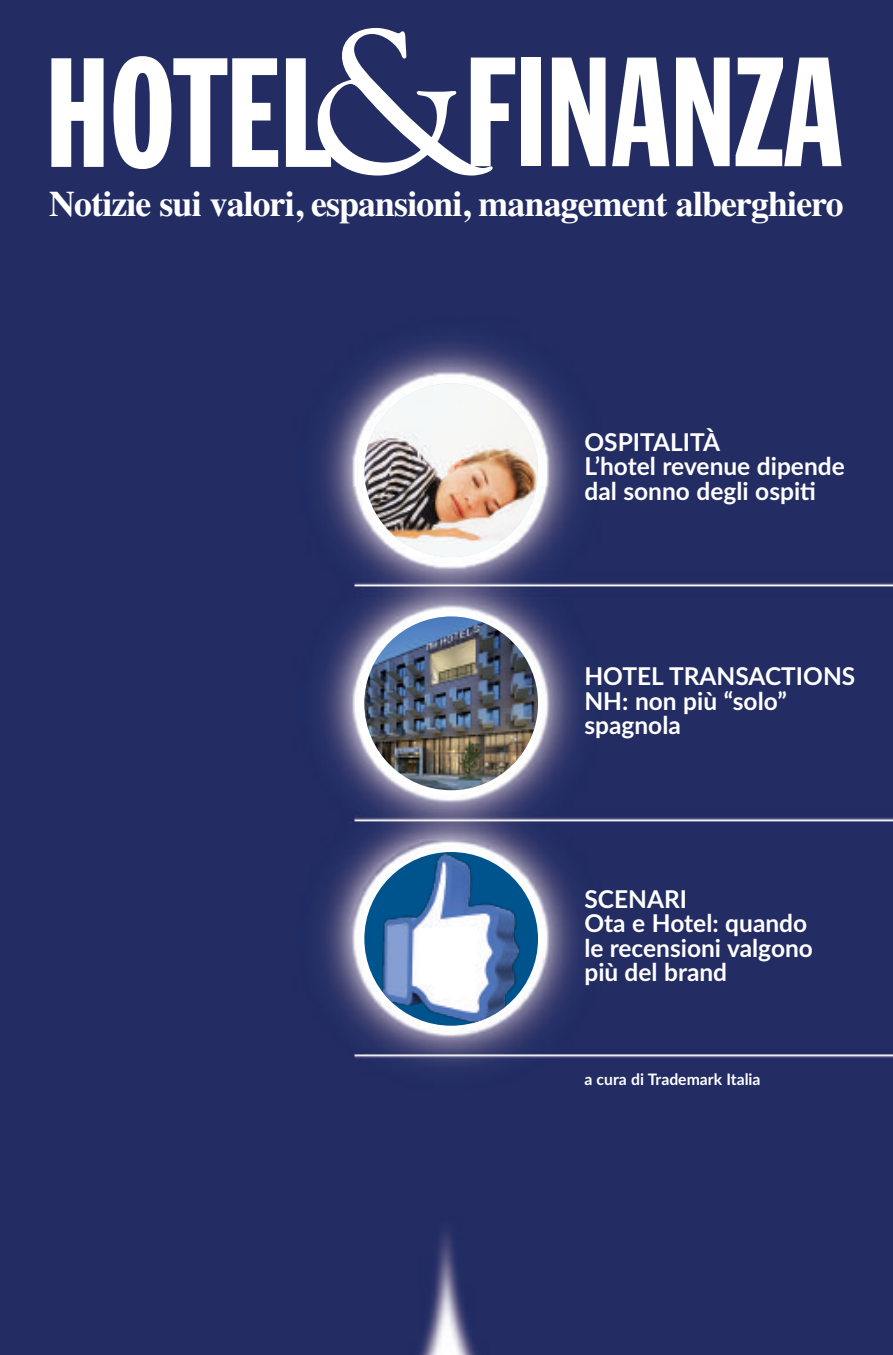
<style>
.page{position:relative;width:893px;height:1355px;background:#fff}
.page>*{position:absolute;margin:0;border:0;box-sizing:border-box;transform-origin:0 0}
.t1{font:700 35.88px "Times";letter-spacing:-.025em;color:#fff}
.t2{font:700 24.5px/24.5px "Lato";color:#fff}
.t3{font:700 15.75px "Lato";color:#fff}
</style>
<div class="page">
<img style="left:0;top:0;width:893px;height:1354px">
<svg style="left:51px;top:58px;width:53px;height:109px"></svg>
<svg style="left:113px;top:56px;width:165px;height:113px"></svg>
<div style="left:521px;top:58px;width:20px;height:108px;background:#fff"></div>
<svg style="left:552px;top:58px;width:53px;height:108px"></svg>
<svg style="left:612px;top:58px;width:57px;height:108px"></svg>
<svg style="left:676px;top:58px;width:54px;height:108px"></svg>
<svg style="left:736px;top:58px;width:105px;height:108px"></svg>
<svg style="left:286px;top:28px;width:229px;height:147px"></svg>
<img style="left:364px;top:383px;width:174px;height:174px;border-radius:50%">
<img style="left:364px;top:616px;width:174px;height:174px;border-radius:50%">
<img style="left:364px;top:852px;width:174px;height:173px;border-radius:50%">
<h1 class="t1" style="left:49px;top:183px;width:796px">Notizie sui valori, espansioni, management alberghiero</h1>
<p class="t2" style="left:584px;top:430px;width:262px">OSPITALITÀ<br>L’hotel revenue dipende dal sonno degli ospiti</p>
<p class="t2" style="left:584px;top:664px;width:272px">HOTEL TRANSACTIONS<br>NH: non più “solo” spagnola</p>
<p class="t2" style="left:584px;top:887px;width:230px">SCENARI<br>Ota e Hotel: quando le recensioni valgono più del brand</p>
<p class="t3" style="left:584px;top:1070px;width:178px">a cura di Trademark Italia</p>
</div>
